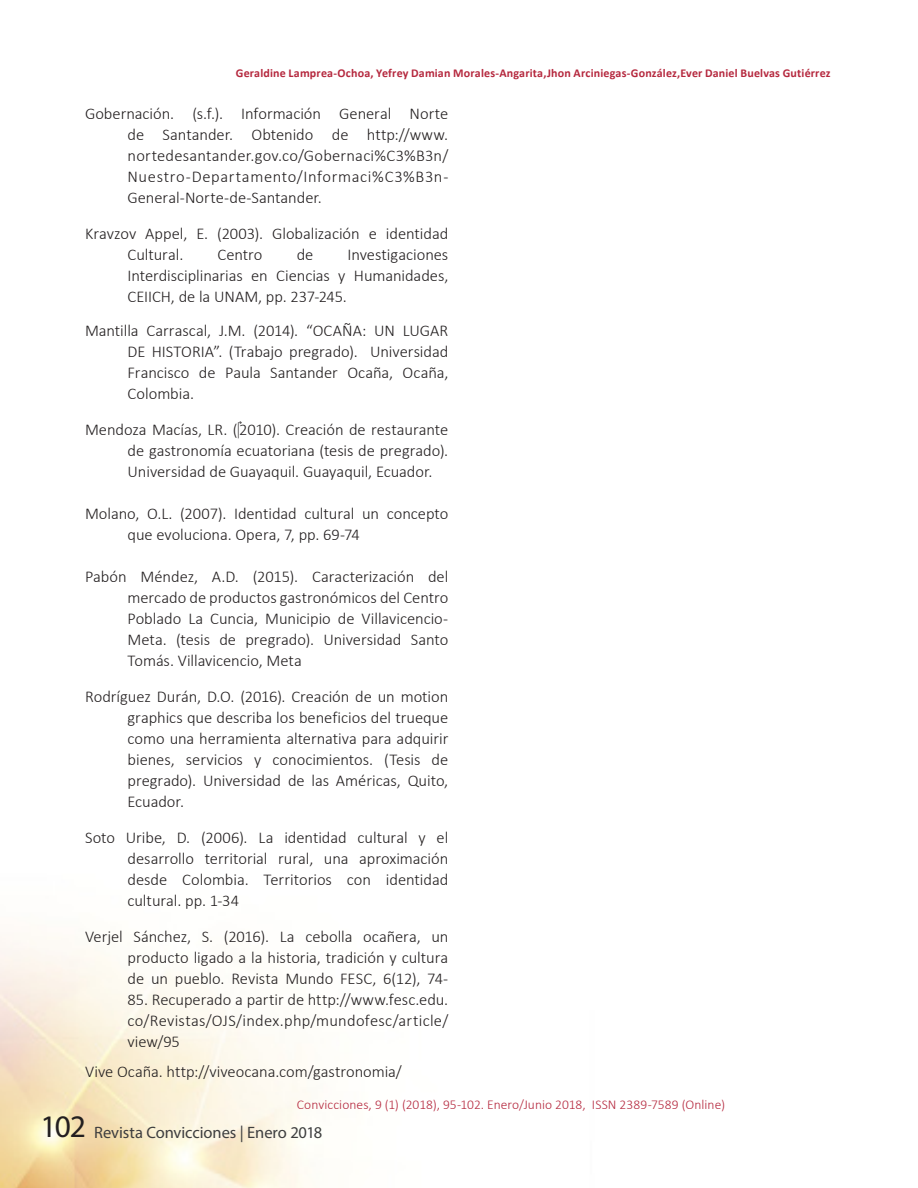
<style>
.page{position:relative;width:918px;height:1188px;background:#fff}
.page>*{position:absolute;margin:0;border:0;box-sizing:border-box;transform-origin:0 0}
.Referencias{font:300 16.5px/21px "Calibri";color:#231f20;text-align:justify}
.t1{font:16.5px "Myriad Pro";letter-spacing:-.005em;color:#3e3e3f}
.Sub2{font:300 13.5px "Calibri";letter-spacing:.005em;color:#b5283e}
.autor{font:700 12px "Calibri";letter-spacing:.015em;color:#b5283e}
.s1{font-size:31.5px;color:#231f20}
</style>
<div class="page">
<img style="left:0;top:936px;width:311px;height:252px">
<p class="autor" style="left:236px;top:65px;width:596px">Geraldine Lamprea-Ochoa, Yefrey Damian Morales-Angarita,Jhon Arciniegas-González,Ever Daniel Buelvas Gutiérrez</p>
<p class="Referencias" style="left:128px;top:103px;width:322px;text-indent:-43px">Gobernación. (s.f.). Información General Norte de Santander. Obtenido de http://www. nortedesantander.gov.co/Gobernaci%C3%B3n/ Nuestro-Departamento/Informaci%C3%B3n-General-Norte-de-Santander.</p>
<p class="Referencias" style="left:128px;top:223px;width:322px;text-indent:-43px">Kravzov Appel, E. (2003). Globalización e identidad<br>Cultural.</p>
<p class="Referencias" style="left:218px;top:244px;width:46px">Centro</p>
<p class="Referencias" style="left:297px;top:244px;width:18px">de</p>
<p class="Referencias" style="left:128px;top:244px;width:322px;text-indent:220px">Investigaciones Interdisciplinarias en Ciencias y Humanidades, CEIICH, de la UNAM, pp. 237-245.</p>
<p class="Referencias" style="left:128px;top:320px;width:322px;text-indent:-43px">Mantilla Carrascal, J.M. (2014). “OCAÑA: UN LUGAR DE HISTORIA”. (Trabajo pregrado). Universidad Francisco de Paula Santander Ocaña, Ocaña, Colombia.</p>
<p class="Referencias" style="left:128px;top:419px;width:322px;text-indent:-43px">Mendoza Macías, LR. (2010). Creación de restaurante de gastronomía ecuatoriana (tesis de pregrado).<br>Universidad de Guayaquil. Guayaquil, Ecuador.</p>
<p class="Referencias" style="left:128px;top:503px;width:322px;text-indent:-43px">Molano, O.L. (2007). Identidad cultural un concepto que evoluciona. Opera, 7, pp. 69-74</p>
<p class="Referencias" style="left:128px;top:566px;width:322px;text-indent:-43px">Pabón Méndez, A.D. (2015). Caracterización del mercado de productos gastronómicos del Centro Poblado La Cuncia, Municipio de Villavicencio-Meta. (tesis de pregrado). Universidad Santo Tomás. Villavicencio, Meta</p>
<p class="Referencias" style="left:128px;top:686px;width:322px;text-indent:-43px">Rodríguez Durán, D.O. (2016). Creación de un motion graphics que describa los beneficios del trueque como una herramienta alternativa para adquirir bienes, servicios y conocimientos. (Tesis de pregrado). Universidad de las Américas, Quito, Ecuador.</p>
<p class="Referencias" style="left:128px;top:827px;width:322px;text-indent:-43px">Soto Uribe, D. (2006). La identidad cultural y el desarrollo territorial rural, una aproximación desde Colombia. Territorios con identidad cultural. pp. 1-34</p>
<p class="Referencias" style="left:128px;top:926px;width:322px;text-indent:-43px">Verjel Sánchez, S. (2016). La cebolla ocañera, un producto ligado a la historia, tradición y cultura de un pueblo. Revista Mundo FESC, 6(12), 74-</p>
<p class="Referencias" style="left:128px;top:989px;width:322px">85. Recuperado a partir de http://www.fesc.edu. co/Revistas/OJS/index.php/mundofesc/article/ view/95</p>
<p class="Referencias" style="left:85px;top:1061px;width:318px">Vive Ocaña. http://viveocana.com/gastronomia/</p>
<p class="Sub2" style="left:297px;top:1096px;width:430px">Convicciones, 9 (1) (2018), 95-102. Enero/Junio 2018, ISSN 2389-7589 (Online)</p>
<p class="t1" style="left:40px;top:1122px;width:283px"><span class="s1">102</span> Revista Convicciones | Enero 2018</p>
</div>
